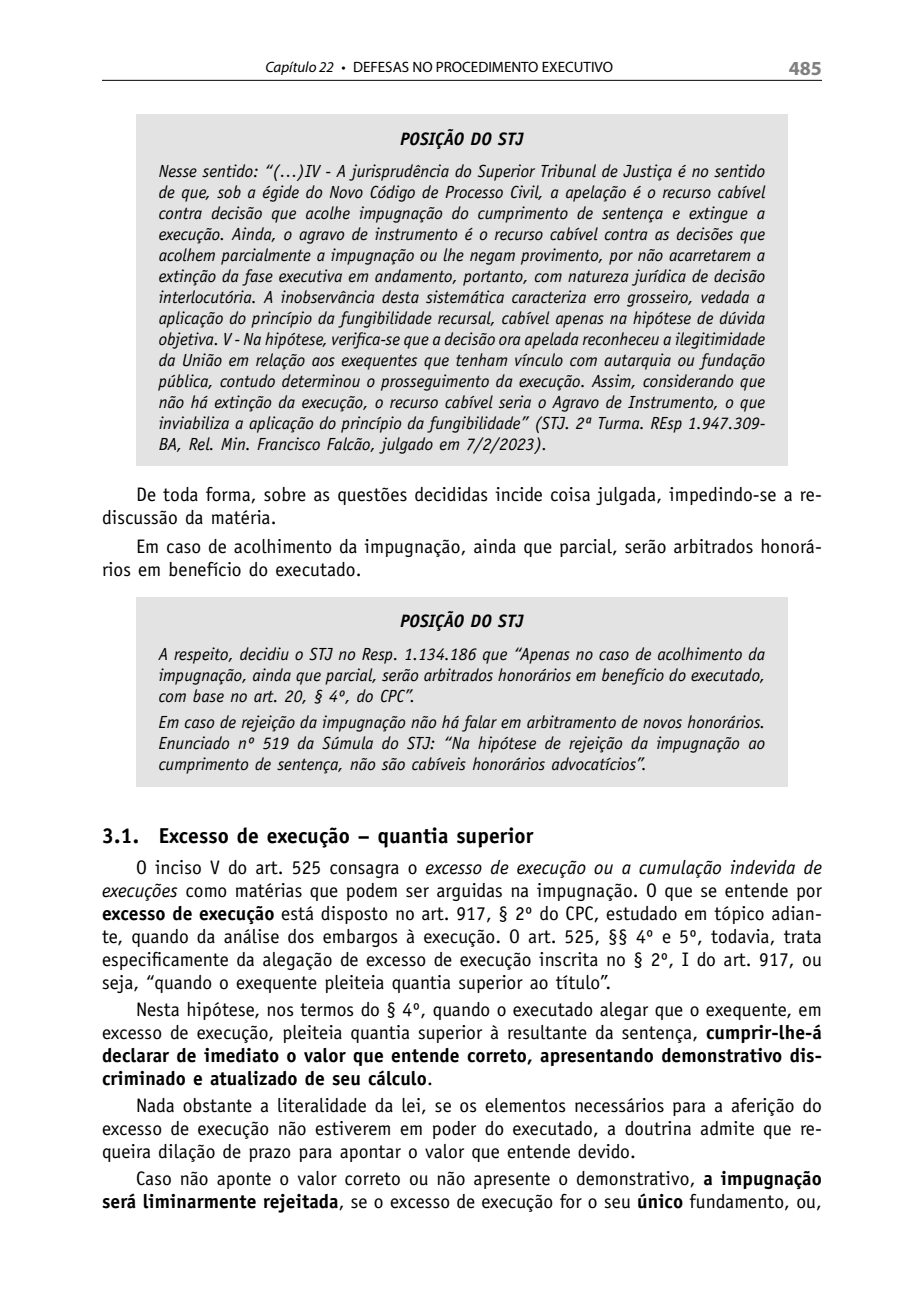
<style>
.page{position:relative;width:907px;height:1304px;background:#fff}
.page>*{position:absolute;margin:0;border:0;box-sizing:border-box;transform-origin:0 0}
.tit_2{font:700 21.6px "Officina Sans Std";letter-spacing:.005em;color:#000}
.t1{font:700 20px "Myriad Pro";color:#808080}
.t{font:19.6px/23px "Officina Sans Std";letter-spacing:.005em;color:#000;text-align:justify}
.quadro_tit{font:italic 700 18px "Officina Sans Std";letter-spacing:.005em;color:#000}
.quadro_t{font:italic 17.6px/21px "Officina Sans Std";color:#000;text-align:justify}
.t2{font:15px "Myriad Pro";color:#000}
.s1{font-style:italic}
.s2{font-weight:700}
</style>
<div class="page">
<hr style="left:102px;top:80px;width:720px;height:1px;background:#000">
<div style="left:136px;top:114px;width:652px;height:44px;background:#e3e3e3"></div>
<div style="left:136px;top:147px;width:652px;height:319px;background:#e3e3e3"></div>
<div style="left:136px;top:597px;width:652px;height:44px;background:#e3e3e3"></div>
<div style="left:136px;top:630px;width:652px;height:88px;background:#e3e3e3"></div>
<div style="left:136px;top:698px;width:652px;height:88px;background:#e3e3e3"></div>
<p class="t2" style="left:265px;top:57px;width:349px"><span class="s1">Capítulo 22</span> • DEFESAS NO PROCEDIMENTO EXECUTIVO</p>
<p class="t1" style="left:789px;top:55px;width:35px">485</p>
<p class="quadro_tit" style="left:400px;top:128px;width:125px">POSIÇÃO DO STJ</p>
<p class="quadro_t" style="left:159px;top:160px;width:608px">Nesse sentido: “(…)IV - A jurisprudência do Superior Tribunal de Justiça é no sentido de que, sob a égide do Novo Código de Processo Civil, a apelação é o recurso cabível contra decisão que acolhe impugnação do cumprimento de sentença e extingue a execução. Ainda, o agravo de instrumento é o recurso cabível contra as decisões que acolhem parcialmente a impugnação ou lhe negam provimento, por não acarretarem a extinção da fase executiva em andamento, portanto, com natureza jurídica de decisão interlocutória. A inobservância desta sistemática caracteriza erro grosseiro, vedada a aplicação do princípio da fungibilidade recursal, cabível apenas na hipótese de dúvida objetiva. V - Na hipótese, verifica-se que a decisão ora apelada reconheceu a ilegitimidade da União em relação aos exequentes que tenham vínculo com autarquia ou fundação pública, contudo determinou o prosseguimento da execução. Assim, considerando que não há extinção da execução, o recurso cabível seria o Agravo de Instrumento, o que inviabiliza a aplicação do princípio da fungibilidade” (STJ. 2ª Turma. REsp 1.947.309- BA, Rel. Min. Francisco Falcão, julgado em 7/2/2023).</p>
<p class="t" style="left:102px;top:483px;width:722px;text-indent:34px">De toda forma, sobre as questões decididas incide coisa julgada, impedindo-se a re&shy;discussão da matéria.</p>
<p class="t" style="left:102px;top:535px;width:722px;text-indent:34px">Em caso de acolhimento da impugnação, ainda que parcial, serão arbitrados honorá&shy;rios em benefício do executado.</p>
<p class="quadro_tit" style="left:400px;top:610px;width:125px">POSIÇÃO DO STJ</p>
<p class="quadro_t" style="left:159px;top:643px;width:608px">A respeito, decidiu o STJ no Resp. 1.134.186 que “Apenas no caso de acolhimento da impugnação, ainda que parcial, serão arbitrados honorários em benefício do executado, com base no art. 20, § 4º, do CPC”.</p>
<p class="quadro_t" style="left:159px;top:712px;width:608px">Em caso de rejeição da impugnação não há falar em arbitramento de novos honorários.<br>Enunciado nº 519 da Súmula do STJ: “Na hipótese de rejeição da impugnação ao cumprimento de sentença, não são cabíveis honorários advocatícios”.</p>
<p class="tit_2" style="left:102px;top:822px;width:433px">3.1. Excesso de execução – quantia superior</p>
<p class="t" style="left:102px;top:856px;width:722px;text-indent:34px">O inciso V do art. 525 consagra o <span class="s1">excesso de execução ou a cumulação indevida de execuções</span> como matérias que podem ser arguidas na impugnação. O que se entende por <span class="s2">excesso de execução</span> está disposto no art. 917, § 2º do CPC, estudado em tópico adian&shy;te, quando da análise dos embargos à execução. O art. 525, §§ 4º e 5º, todavia, trata especificamente da alegação de excesso de execução inscrita no § 2º, I do art. 917, ou seja, “quando o exequente pleiteia quantia superior ao título”.</p>
<p class="t" style="left:102px;top:998px;width:722px;text-indent:34px">Nesta hipótese, nos termos do § 4º, quando o executado alegar que o exequente, em excesso de execução, pleiteia quantia superior à resultante da sentença, <span class="s2">cumprir-lhe-á declarar de imediato o valor que entende correto, apresentando demonstrativo dis&shy;criminado e atualizado de seu cálculo</span>.</p>
<p class="t" style="left:102px;top:1094px;width:722px;text-indent:34px">Nada obstante a literalidade da lei, se os elementos necessários para a aferição do excesso de execução não estiverem em poder do executado, a doutrina admite que re&shy;queira dilação de prazo para apontar o valor que entende devido.</p>
<p class="t" style="left:102px;top:1167px;width:722px;text-align:right">Caso não aponte o valor correto ou não apresente o demonstrativo, <span class="s2">a impugnação será liminarmente rejeitada</span>, se o excesso de execução for o seu <span class="s2">único</span> fundamento, ou,</p>
</div>
